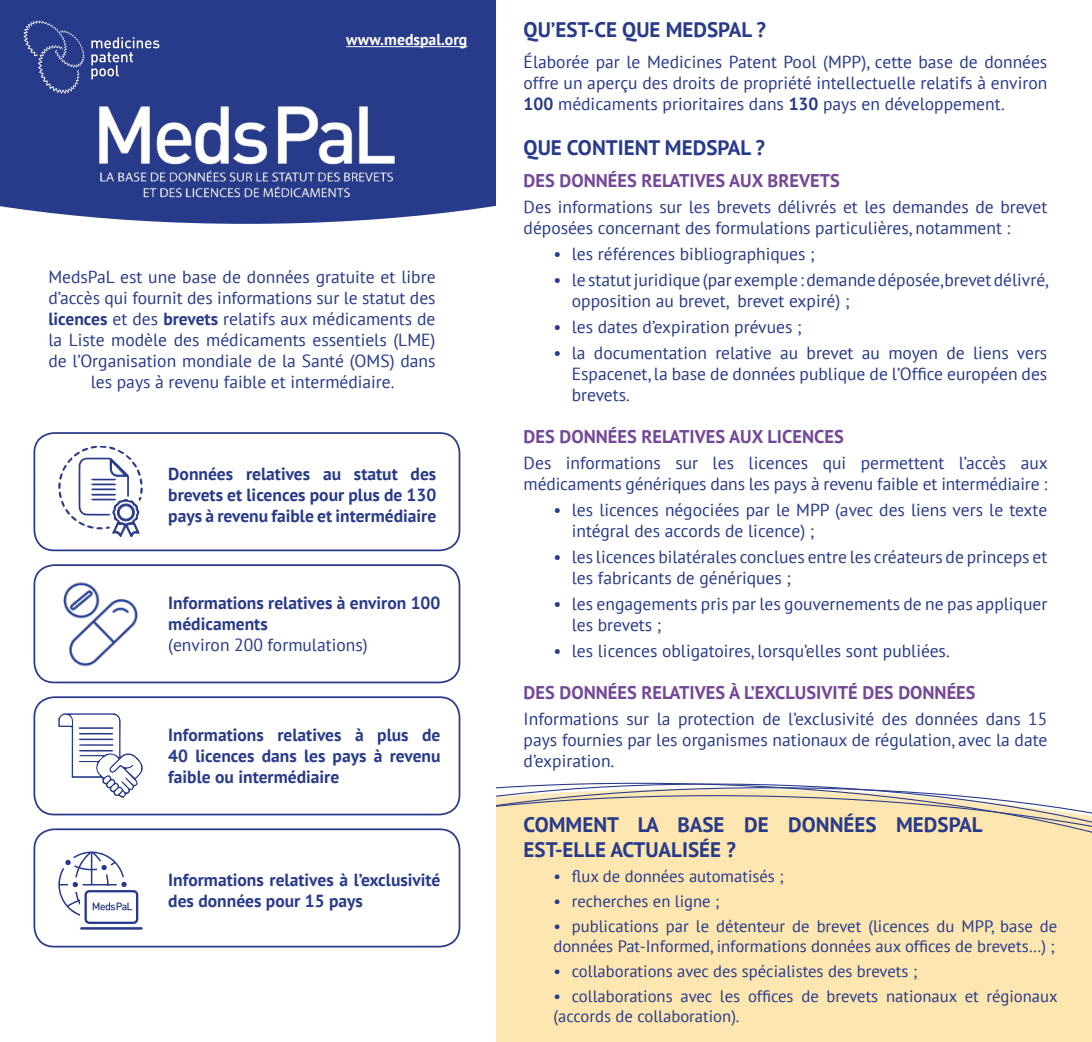
<style>
.page{position:relative;width:1092px;height:1042px;background:#fff}
.page>*{position:absolute;margin:0;border:0;box-sizing:border-box;transform-origin:0 0}
.t1{font:700 21px/25.2px "PT Sans";color:#283a8a}
.t2{font:700 18.38px "PT Sans";color:#744797}
.t3{font:17.5px/21px "PT Sans";color:#283a8a}
.t4{font:700 17.5px/21px "PT Sans";color:#283a8a}
.t5{font:16.62px/19.9px "PT Sans";color:#283a8a}
.t6{font:700 15.75px "PT Sans";color:#fff}
.s1{font-weight:700}
</style>
<div class="page">
<svg style="left:496px;top:782px;width:595px;height:260px;background:#f9e4b2"></svg>
<div style="left:0;top:0;width:496px;height:224px;background:#283a8a"></div>
<svg style="left:91px;top:37px;width:68px;height:42px;background:#4f5d9f"></svg>
<svg style="left:24px;top:21px;width:60px;height:73px;background:#394993"></svg>
<img style="left:98px;top:98px;width:298px;height:104px">
<hr style="left:346px;top:46px;width:121px;height:1px;background:#fff">
<div style="left:33px;top:564px;width:427px;height:119px;border:2px solid #283a8a;border-radius:20px"></div>
<img style="left:63px;top:582px;width:75px;height:85px">
<div style="left:33px;top:696px;width:427px;height:119px;border:2px solid #283a8a;border-radius:20px"></div>
<svg style="left:58px;top:713px;width:85px;height:85px"></svg>
<div style="left:33px;top:828px;width:427px;height:119px;border:2px solid #283a8a;border-radius:20px"></div>
<hr style="left:80px;top:927px;width:63px;height:2px;background:#283a8a">
<svg style="left:58px;top:851px;width:80px;height:73px"></svg>
<div style="left:33px;top:432px;width:427px;height:119px;border:2px solid #283a8a;border-radius:20px"></div>
<svg style="left:58px;top:447px;width:85px;height:89px"></svg>
<div style="left:119px;top:506px;width:14px;height:13px;background:#fff;border-radius:50%"></div>
<div style="left:119px;top:505px;width:14px;height:14px;border:1px solid #283a8a;border-radius:50%"></div>
<p class="t6" style="left:346px;top:29px;width:123px">www.medspal.org</p>
<p class="t3" style="left:48px;top:266px;width:388px;text-align:center">MedsPaL est une base de données gratuite et libre d’accès qui fournit des informations sur le statut des <span class="s1">licences</span> et des <span class="s1">brevets</span> relatifs aux médicaments de la Liste modèle des médicaments essentiels (LME) de l’Organisation mondiale de la Santé (OMS) dans les pays à revenu faible et intermédiaire.</p>
<p class="t4" style="left:168px;top:462px;width:269px;text-align:justify">Données relatives au statut des brevets et licences pour plus de 130 pays à revenu faible et intermédiaire</p>
<p class="t4" style="left:168px;top:592px;width:274px">Informations relatives à environ 100 médicaments</p>
<p class="t3" style="left:168px;top:634px;width:201px">(environ 200 formulations)</p>
<p class="t4" style="left:168px;top:724px;width:274px;text-align:justify">Informations relatives à plus de 40 licences dans les pays à revenu faible ou intermédiaire</p>
<p class="t4" style="left:168px;top:869px;width:274px">Informations relatives à l’exclusivité des données pour 15 pays</p>
<p class="t1" style="left:523px;top:17px;width:244px">QU’EST-CE QUE MEDSPAL ?</p>
<p class="t3" style="left:523px;top:51px;width:525px;text-align:justify">Élaborée par le Medicines Patent Pool (MPP), cette base de données offre un aperçu des droits de propriété intellectuelle relatifs à environ <span class="s1">100</span> médicaments prioritaires dans <span class="s1">130</span> pays en développement.</p>
<p class="t1" style="left:523px;top:135px;width:243px">QUE CONTIENT MEDSPAL ?</p>
<p class="t2" style="left:523px;top:169px;width:318px">DES DONNÉES RELATIVES AUX BREVETS</p>
<p class="t3" style="left:523px;top:196px;width:525px">Des informations sur les brevets délivrés et les demandes de brevet déposées concernant des formulations particulières, notamment :</p>
<p class="t3" style="left:553px;top:243px;width:263px">• les références bibliographiques ;</p>
<p class="t3" style="left:571px;top:269px;width:478px;text-indent:-18px">• le statut juridique (par exemple : demande déposée,brevet délivré, opposition au brevet, brevet expiré) ;</p>
<p class="t3" style="left:553px;top:316px;width:249px">• les dates d’expiration prévues ;</p>
<p class="t3" style="left:571px;top:342px;width:477px;text-align:justify;text-indent:-18px">• la documentation relative au brevet au moyen de liens vers Espacenet, la base de données publique de l’Office européen des brevets.</p>
<p class="t2" style="left:523px;top:424px;width:321px">DES DONNÉES RELATIVES AUX LICENCES</p>
<p class="t3" style="left:523px;top:452px;width:525px">Des informations sur les licences qui permettent l’accès aux médicaments génériques dans les pays à revenu faible et intermédiaire :</p>
<p class="t3" style="left:571px;top:499px;width:477px;text-indent:-18px">• les licences négociées par le MPP (avec des liens vers le texte intégral des accords de licence) ;</p>
<p class="t3" style="left:571px;top:546px;width:477px;text-indent:-18px">• les licences bilatérales conclues entre les créateurs de princeps et les fabricants de génériques ;</p>
<p class="t3" style="left:571px;top:593px;width:477px;text-indent:-18px">• les engagements pris par les gouvernements de ne pas appliquer les brevets ;</p>
<p class="t3" style="left:553px;top:640px;width:398px">• les licences obligatoires, lorsqu’elles sont publiées.</p>
<p class="t2" style="left:523px;top:680px;width:453px">DES DONNÉES RELATIVES À L’EXCLUSIVITÉ DES DONNÉES</p>
<p class="t3" style="left:523px;top:708px;width:525px;text-align:justify">Informations sur la protection de l’exclusivité des données dans 15 pays fournies par les organismes nationaux de régulation, avec la date d’expiration.</p>
<p class="t1" style="left:523px;top:812px;width:460px">COMMENT LA BASE DE DONNÉES MEDSPAL<br>EST-ELLE ACTUALISÉE ?</p>
<p class="t5" style="left:553px;top:866px;width:232px">• flux de données automatisés ;</p>
<p class="t5" style="left:553px;top:891px;width:167px">• recherches en ligne ;</p>
<p class="t5" style="left:553px;top:916px;width:505px">• publications par le détenteur de brevet (licences du MPP, base de données Pat-Informed, informations données aux offices de brevets…) ;</p>
<p class="t5" style="left:553px;top:961px;width:365px">• collaborations avec des spécialistes des brevets ;</p>
<p class="t5" style="left:553px;top:985px;width:506px">• collaborations avec les offices de brevets nationaux et régionaux (accords de collaboration).</p>
</div>
